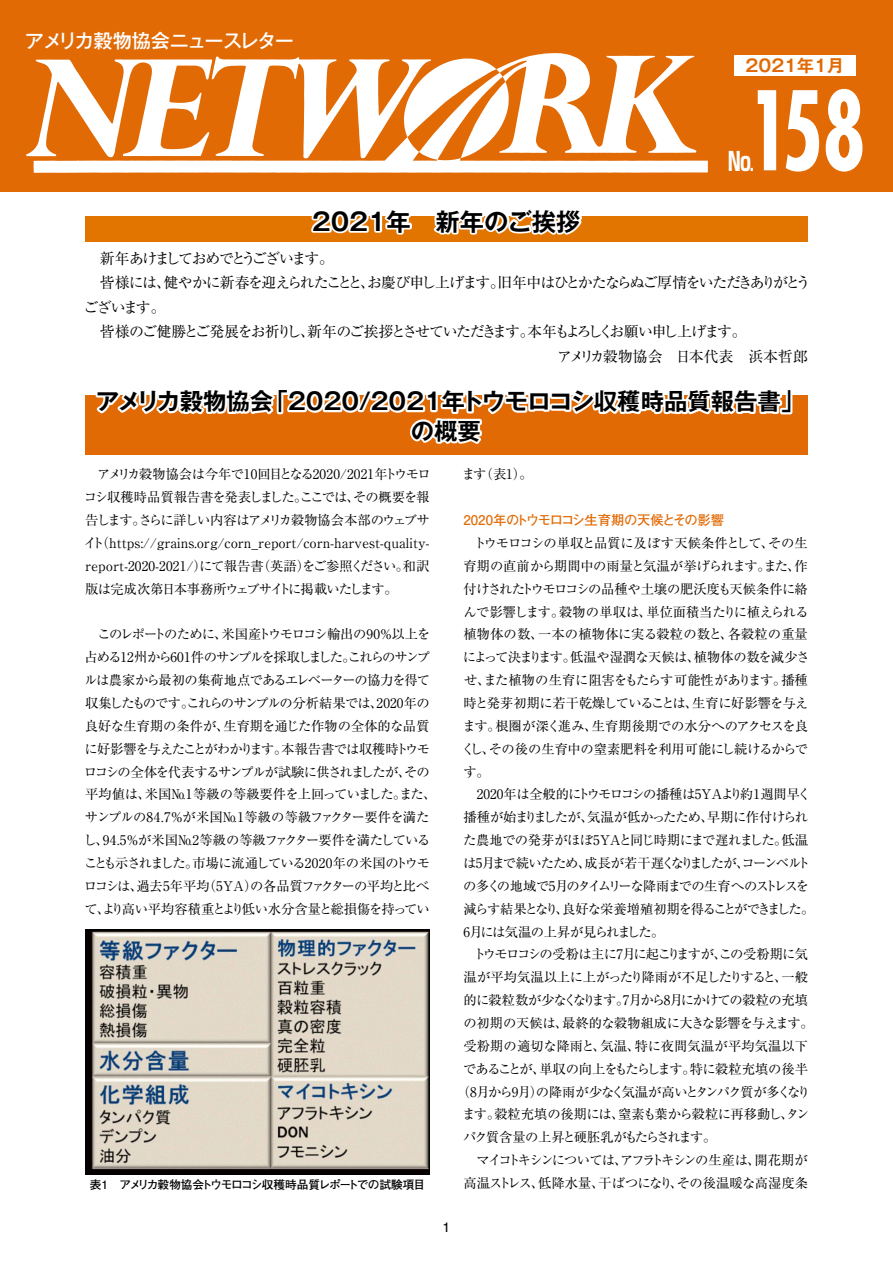
<style>
.page{position:relative;width:893px;height:1263px;background:#fff}
.page>*{position:absolute;margin:0;border:0;box-sizing:border-box;transform-origin:0 0}
.t1{font:700 condensed 106.35px "Futura";color:#fff;scale:.8 1}
.t2{font:700 25.5px "Shin Go Pr 5 De";color:#fff}
.t3{font:700 24.45px "Gothic MB101 Pr 5 De";color:#000}
.t4{font:700 23.4px/29.7px "Gothic MB101 Pr 5 De";color:#000;text-align:center}
.t5{font:500 19.2px "Gothic MB101 Pr 5";letter-spacing:-.05em;color:#fff}
.t6{font:700 16.95px "Gothic MB101 Pr 5 De";color:#e16a05}
.t7{font:14.85px "Ryumin Pr 5";letter-spacing:-.1em;color:#000}
.t8{font:14.85px "Ryumin Pr 5";letter-spacing:-.135em;color:#000}
.t9{font:14.85px "Ryumin Pr 5";color:#000}
.t10{font:13.8px "Helvetica";color:#000}
.t11{font:13.35px/22.8px "Ryumin Pr 5";letter-spacing:-.045em;color:#000;text-align:justify}
.t12{font:13.35px "Ryumin Pr 5";color:#000}
.t13{font:13.35px "Ryumin Pr 5";letter-spacing:-.01em;color:#000}
.t14{font:13.35px "Ryumin Pr 5";letter-spacing:-.015em;color:#000}
.t15{font:13.35px "Ryumin Pr 5";letter-spacing:-.08em;color:#000}
.t16{font:13.35px "Ryumin Pr 5";letter-spacing:-.09em;color:#000}
.t17{font:13.35px "Ryumin Pr 5";letter-spacing:-.115em;color:#000}
.t18{font:13.35px "Ryumin Pr 5";letter-spacing:-.095em;color:#000}
.t19{font:13.35px "Ryumin Pr 5";letter-spacing:-.125em;color:#000}
.t20{font:13.35px "Ryumin Pr 5";letter-spacing:-.025em;color:#000}
.t21{font:700 13.35px "Futo Go B101 Pr 5";letter-spacing:-.02em;color:#e16a05}
.t22{font:13.35px "Ryumin Pr 5";letter-spacing:-.14em;color:#000}
.t23{font:700 11.7px "Futo Go B101 Pr 5";letter-spacing:-.08em;color:#000}
</style>
<div class="page">
<div style="left:0;top:0;width:893px;height:191px;background:#e16a05"></div>
<svg style="left:34px;top:53px;width:674px;height:120px"></svg>
<div style="left:734px;top:55px;width:121px;height:21px;background:#fff"></div>
<div style="left:85px;top:395px;width:723px;height:60px;background:#e16a05"></div>
<svg style="left:95px;top:395px;width:698px;height:49px"></svg>
<img style="left:85px;top:929px;width:344px;height:245px">
<div style="left:85px;top:216px;width:723px;height:26px;background:#e27500"></div>
<svg style="left:311px;top:216px;width:271px;height:19px"></svg>
<h3 class="t5" style="left:25px;top:24px;width:271px">アメリカ穀物協会ニュースレター</h3>
<h3 class="t3" style="left:312px;top:201px;width:270px">2021年　新年のご挨拶</h3>
<p class="t6" style="left:745px;top:51px;width:100px">2021年1月</p>
<h1 class="t1" style="left:748px;top:62px;width:147px">158</h1>
<h2 class="t2" style="left:728px;top:140px;width:27px">№</h2>
<p class="t8" style="left:85px;top:247px;width:250px">　新年あけましておめでとうございます。</p>
<p class="t7" style="left:85px;top:271px;width:727px">　皆様には、健やかに新春を迎えられたことと、お慶び申し上げます。旧年中はひとかたならぬご厚情をいただきありがとう</p>
<p class="t7" style="left:84px;top:296px;width:84px">ございます。</p>
<p class="t7" style="left:85px;top:320px;width:663px">　皆様のご健勝とご発展をお祈りし、新年のご挨拶とさせていただきます。本年もよろしくお願い申し上げます。</p>
<p class="t9" style="left:557px;top:345px;width:252px">アメリカ穀物協会　日本代表　浜本哲郎</p>
<h3 class="t4" style="left:96px;top:385px;width:710px">アメリカ穀物協会「2020/2021年トウモロコシ収穫時品質報告書」の概要</h3>
<p class="t11" style="left:84px;top:462px;width:349px">　アメリカ穀物協会は今年で10回目となる2020/2021年トウモロコシ収穫時品質報告書を発表しました。ここでは、その概要を報告します。さらに詳しい内容はアメリカ穀物協会本部のウェブサイト（https://grains.org/corn_report/corn-harvest-quality&shy;report-2020-2021/）にて報告書（英語）をご参照ください。和訳版は完成次第日本事務所ウェブサイトに掲載いたします。</p>
<p class="t11" style="left:83px;top:622px;width:354px;text-align:left">　このレポートのために、米国産トウモロコシ輸出の90％以上を占める12州から601件のサンプルを採取しました。これらのサンプルは農家から最初の集荷地点であるエレベーターの協力を得て収集したものです。これらのサンプルの分析結果では、2020年の良好な生育期の条件が、生育期を通じた作物の全体的な品質に好影響を与えたことがわかります。本報告書では収穫時トウモロコシの全体を代表するサンプルが試験に供されましたが、その平均値は、米国№1等級の等級要件を上回っていました。また、サンプルの84.7%が米国№1等級の等級ファクター要件を満たし、94.5%が米国№2等級の等級ファクター要件を満たしていることも示されました。市場に流通している2020年の米国のトウモロコシは、過去5年平均（5YA）の各品質ファクターの平均と比べて、より高い平均容積重とより低い水分含量と総損傷を持ってい</p>
<p class="t23" style="left:90px;top:1175px;width:337px">表1　アメリカ穀物協会トウモロコシ収穫時品質レポートでの試験項目</p>
<p class="t10" style="left:443px;top:1217px;width:9px">1</p>
<p class="t11" style="left:462px;top:462px;width:73px">ます（表1）。</p>
<p class="t21" style="left:463px;top:509px;width:262px">2020年のトウモロコシ生育期の天候とその影響</p>
<p class="t14" style="left:463px;top:532px;width:346px">　トウモロコシの単収と品質に及ぼす天候条件として、その生</p>
<p class="t12" style="left:463px;top:555px;width:346px">育期の直前から期間中の雨量と気温が挙げられます。また、作</p>
<p class="t11" style="left:463px;top:576px;width:346px">付けされたトウモロコシの品種や土壌の肥沃度も天候条件に絡</p>
<p class="t14" style="left:463px;top:601px;width:347px">んで影響します。穀物の単収は、単位面積当たりに植えられる</p>
<p class="t12" style="left:463px;top:624px;width:346px">植物体の数、一本の植物体に実る穀粒の数と、各穀粒の重量</p>
<p class="t11" style="left:463px;top:645px;width:348px">によって決まります。低温や湿潤な天候は、植物体の数を減少さ</p>
<p class="t13" style="left:464px;top:670px;width:345px">せ、また植物の生育に阻害をもたらす可能性があります。播種</p>
<p class="t11" style="left:463px;top:691px;width:347px">時と発芽初期に若干乾燥していることは、生育に好影響を与え</p>
<p class="t12" style="left:462px;top:715px;width:347px">ます。根圏が深く進み、生育期後期での水分へのアクセスを良</p>
<p class="t11" style="left:461px;top:736px;width:348px">くし、その後の生育中の窒素肥料を利用可能にし続けるからで</p>
<p class="t11" style="left:463px;top:759px;width:28px">す。</p>
<p class="t11" style="left:463px;top:782px;width:349px">　2020年は全般的にトウモロコシの播種は5YAより約1週間早く</p>
<p class="t11" style="left:463px;top:805px;width:346px">播種が始まりましたが、気温が低かったため、早期に作付けられ</p>
<p class="t11" style="left:463px;top:828px;width:346px">た農地での発芽がほぼ5YAと同じ時期にまで遅れました。低温</p>
<p class="t15" style="left:463px;top:852px;width:349px">は5月まで続いたため、成長が若干遅くなりましたが、コーンベルト</p>
<p class="t17" style="left:463px;top:875px;width:347px">の多くの地域で5月のタイムリーな降雨までの生育へのストレスを</p>
<p class="t18" style="left:463px;top:898px;width:352px">減らす結果となり、良好な栄養増殖初期を得ることができました。</p>
<p class="t11" style="left:463px;top:919px;width:202px">6月には気温の上昇が見られました。</p>
<p class="t11" style="left:463px;top:942px;width:346px">　トウモロコシの受粉は主に7月に起こりますが、この受粉期に気</p>
<p class="t12" style="left:463px;top:967px;width:346px">温が平均気温以上に上がったり降雨が不足したりすると、一般</p>
<p class="t11" style="left:463px;top:988px;width:346px">的に穀粒数が少なくなります。7月から8月にかけての穀粒の充填</p>
<p class="t11" style="left:463px;top:1011px;width:352px">の初期の天候は、最終的な穀物組成に大きな影響を与えます。</p>
<p class="t12" style="left:463px;top:1035px;width:346px">受粉期の適切な降雨と、気温、特に夜間気温が平均気温以下</p>
<p class="t11" style="left:463px;top:1056px;width:346px">であることが、単収の向上をもたらします。特に穀粒充填の後半</p>
<p class="t16" style="left:457px;top:1081px;width:355px">（8月から9月）の降雨が少なく気温が高いとタンパク質が多くなり</p>
<p class="t20" style="left:462px;top:1104px;width:349px">ます。穀粒充填の後期には、窒素も葉から穀粒に再移動し、タン</p>
<p class="t22" style="left:463px;top:1127px;width:255px">パク質含量の上昇と硬胚乳がもたらされます。</p>
<p class="t19" style="left:463px;top:1150px;width:346px">　マイコトキシンについては、アフラトキシンの生産は、開花期が</p>
<p class="t13" style="left:463px;top:1172px;width:346px">高温ストレス、低降水量、干ばつになり、その後温暖な高湿度条</p>
</div>
